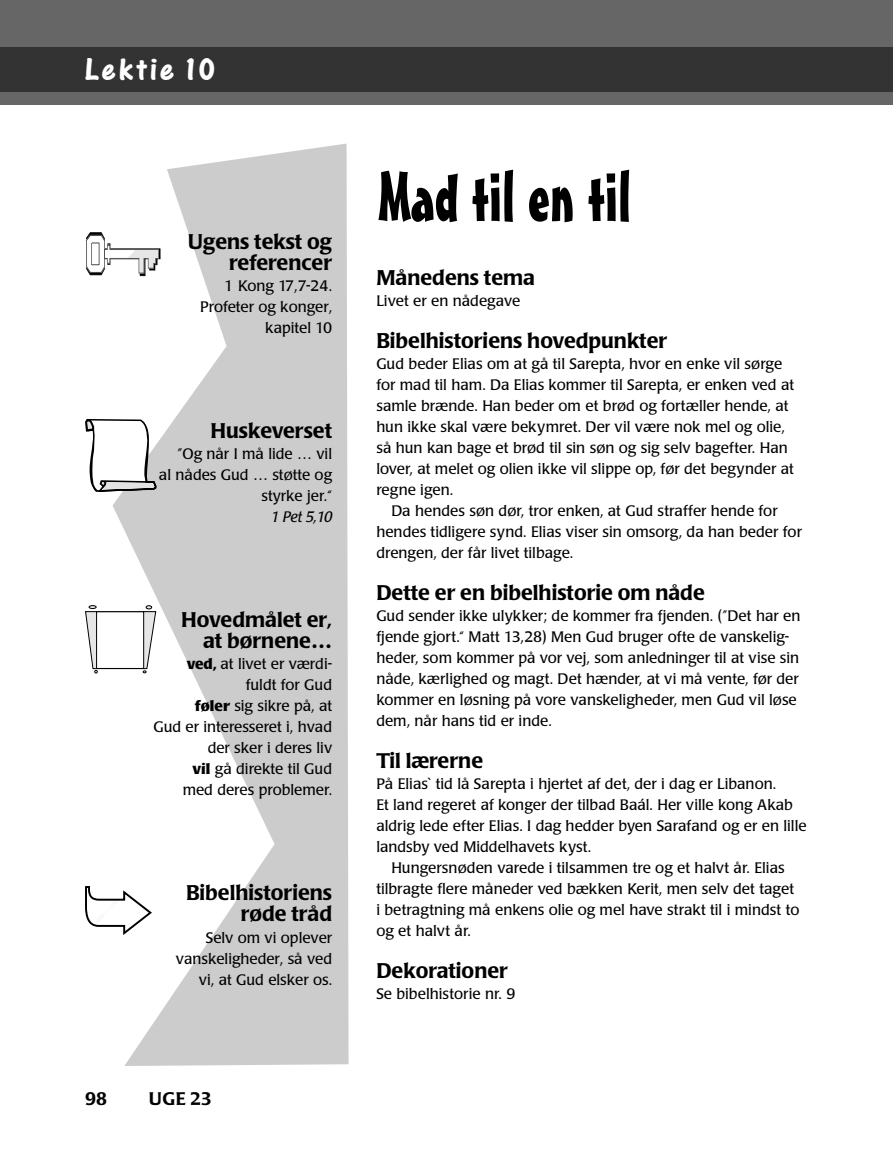
<style>
.page{position:relative;width:893px;height:1149px;background:#fff}
.page>*{position:absolute;margin:0;border:0;box-sizing:border-box;transform-origin:0 0}
.t1{font:69px "Mister Earl BT";color:#000}
.t2{font:33px "One Stroke Script Bold Plain";letter-spacing:.1em;color:#fff}
.t3{font:500 21px/21px "Poppl Laudatio";color:#000;text-align:right}
.t4{font:500 18px "Poppl Laudatio";letter-spacing:.02em;color:#000}
.t5{font:15px/21px "Poppl Laudatio";color:#000}
.t6{font:italic 15px "Poppl Laudatio";color:#000}
.s1{font-weight:700}
</style>
<div class="page">
<div style="left:0;top:0;width:893px;height:104px;background:#666"></div>
<div style="left:0;top:47px;width:893px;height:44px;background:#333"></div>
<svg style="left:113px;top:143px;width:236px;height:922px;fill:#ccc"></svg>
<svg style="left:85px;top:417px;width:72px;height:75px"></svg>
<svg style="left:86px;top:232px;width:74px;height:44px"></svg>
<svg style="left:85px;top:565px;width:71px;height:371px"></svg>
<h2 class="t2" style="left:85px;top:60px;width:132px">Lektie 10</h2>
<h3 class="t3" style="left:188px;top:233px;width:146px">Ugens tekst og referencer</h3>
<p class="t5" style="left:200px;top:277px;width:133px;text-align:right">1 Kong 17,7-24.<br>Profeter og konger, kapitel 10</p>
<h3 class="t3" style="left:211px;top:422px;width:123px">Huskeverset</h3>
<p class="t5" style="left:159px;top:445px;width:175px;text-align:right">”Og når I må lide … vil<br>al nådes Gud … støtte og styrke jer.“</p>
<p class="t6" style="left:271px;top:511px;width:63px">1 Pet 5,10</p>
<h3 class="t3" style="left:181px;top:611px;width:152px">Hovedmålet er, at børnene…</h3>
<p class="t5" style="left:153px;top:655px;width:180px;text-align:right"><span class="s1">ved,</span> at livet er værdi&shy;fuldt for Gud<br><span class="s1">føler</span> sig sikre på, at<br>Gud er interesseret i, hvad der sker i deres liv<br><span class="s1">vil</span> gå direkte til Gud<br>med deres problemer.</p>
<h3 class="t3" style="left:186px;top:884px;width:148px">Bibelhistoriens røde tråd</h3>
<p class="t5" style="left:176px;top:928px;width:158px;text-align:right">Selv om vi oplever vanskeligheder, så ved vi, at Gud elsker os.</p>
<p class="t4" style="left:85px;top:1090px;width:24px">98</p>
<p class="t4" style="left:149px;top:1090px;width:64px">UGE 23</p>
<h1 class="t1" style="left:378px;top:171px;width:254px">Mad til en til</h1>
<h3 class="t3" style="left:376px;top:269px;width:160px">Månedens tema</h3>
<p class="t5" style="left:376px;top:291px;width:145px">Livet er en nådegave</p>
<h3 class="t3" style="left:376px;top:332px;width:292px">Bibelhistoriens hovedpunkter</h3>
<p class="t5" style="left:376px;top:354px;width:419px">Gud beder Elias om at gå til Sarepta, hvor en enke vil sørge for mad til ham. Da Elias kommer til Sarepta, er enken ved at samle brænde. Han beder om et brød og fortæller hende, at hun ikke skal være bekymret. Der vil være nok mel og olie, så hun kan bage et brød til sin søn og sig selv bagefter. Han lover, at melet og olien ikke vil slippe op, før det begynder at regne igen.</p>
<p class="t5" style="left:376px;top:501px;width:427px;text-indent:15px">Da hendes søn dør, tror enken, at Gud straffer hende for hendes tidligere synd. Elias viser sin omsorg, da han beder for drengen, der får livet tilbage.</p>
<h3 class="t3" style="left:376px;top:584px;width:330px">Dette er en bibelhistorie om nåde</h3>
<p class="t5" style="left:376px;top:606px;width:426px">Gud sender ikke ulykker; de kommer fra fjenden. (”Det har en fjende gjort.“ Matt 13,28) Men Gud bruger ofte de vanskelig&shy;heder, som kommer på vor vej, som anledninger til at vise sin nåde, kærlighed og magt. Det hænder, at vi må vente, før der kommer en løsning på vore vanskeligheder, men Gud vil løse dem, når hans tid er inde.</p>
<h3 class="t3" style="left:376px;top:752px;width:108px">Til lærerne</h3>
<p class="t5" style="left:376px;top:774px;width:432px">På Elias` tid lå Sarepta i hjertet af det, der i dag er Libanon.<br>Et land regeret af konger der tilbad Baál. Her ville kong Akab aldrig lede efter Elias. I dag hedder byen Sarafand og er en lille landsby ved Middelhavets kyst.</p>
<p class="t5" style="left:376px;top:858px;width:425px;text-indent:15px">Hungersnøden varede i tilsammen tre og et halvt år. Elias tilbragte flere måneder ved bækken Kerit, men selv det taget i betragtning må enkens olie og mel have strakt til i mindst to og et halvt år.</p>
<h3 class="t3" style="left:376px;top:962px;width:133px">Dekorationer</h3>
<p class="t5" style="left:376px;top:984px;width:141px">Se bibelhistorie nr. 9</p>
</div>
